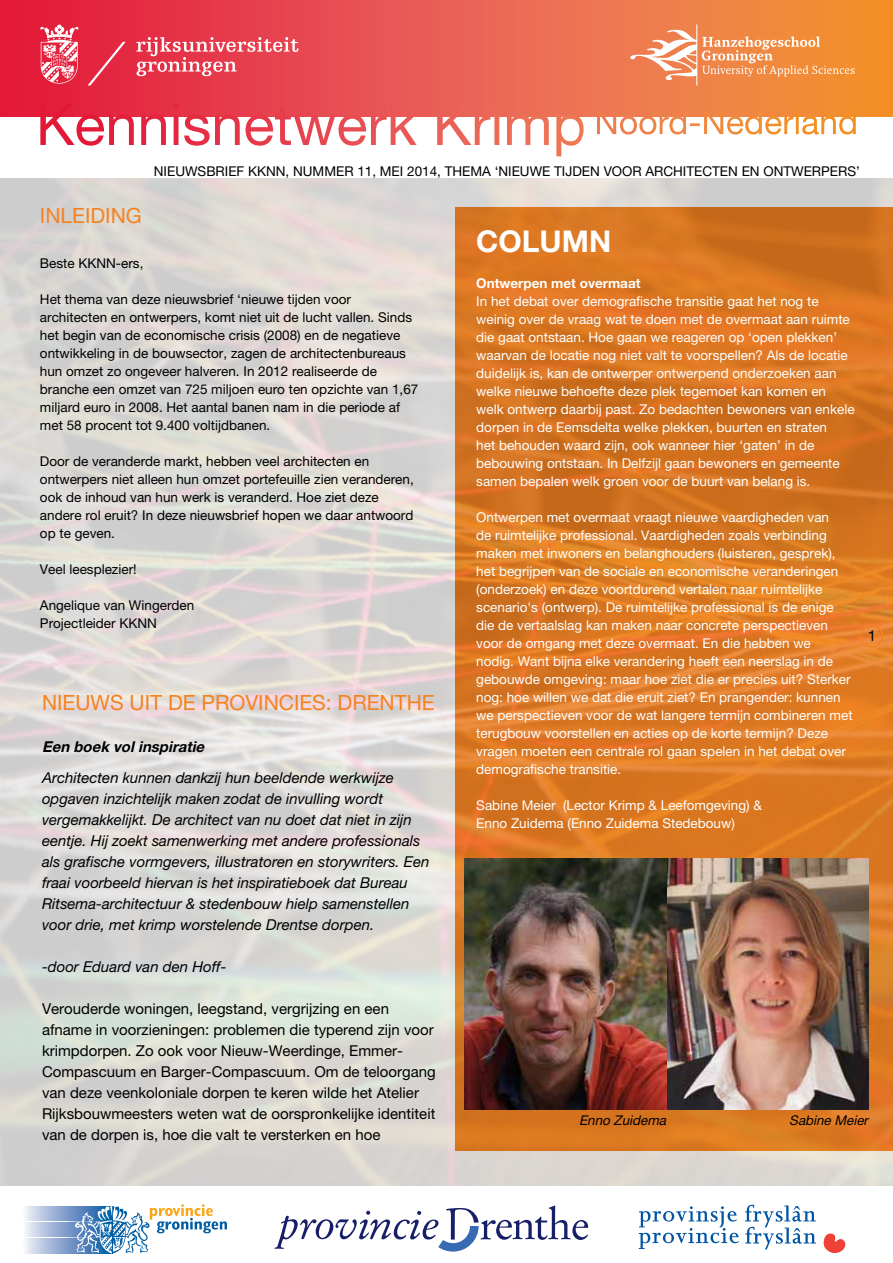
<style>
.page{position:relative;width:893px;height:1263px;background:#fff}
.page>*{position:absolute;margin:0;border:0;box-sizing:border-box;transform-origin:0 0}
.t1{font:700 30px "Helvetica Neue LT Std";color:#fff}
.t2{font:21px "Helvetica Neue LT Std";color:#f58220}
.t3{font:italic 15px/21px "Helvetica Neue LT Std";color:#000}
.t4{font:15px/21px "Helvetica Neue LT Std";color:#000}
.t5{font:italic 700 15px "Helvetica Neue LT Std";color:#000}
.t6{font:13.5px/18px "Helvetica Neue LT Std";color:#fff}
.t7{font:13.5px/18px "Helvetica Neue LT Std";color:#000}
.t8{font:700 13.5px "Helvetica Neue LT Std";color:#fff}
.t9{font:italic 13.35px "Helvetica Neue LT Std";color:#000}
</style>
<div class="page">
<img style="left:0;top:179px;width:893px;height:1006px">
<svg style="left:0;top:0;width:893px;height:116px"></svg>
<svg style="left:88px;top:42px;width:38px;height:43px"></svg>
<svg style="left:40px;top:25px;width:39px;height:59px"></svg>
<svg style="left:136px;top:37px;width:163px;height:39px"></svg>
<svg style="left:630px;top:25px;width:225px;height:61px"></svg>
<svg style="left:40px;top:104px;width:816px;height:52px"></svg>
<svg style="left:275px;top:1205px;width:313px;height:46px"></svg>
<svg style="left:745px;top:1205px;width:71px;height:44px"></svg>
<svg style="left:639px;top:1206px;width:100px;height:43px"></svg>
<svg style="left:823px;top:1233px;width:22px;height:20px"></svg>
<svg style="left:63px;top:1220px;width:11px;height:18px"></svg>
<svg style="left:25px;top:1222px;width:49px;height:14px"></svg>
<svg style="left:25px;top:1238px;width:49px;height:15px"></svg>
<svg style="left:25px;top:1206px;width:49px;height:14px"></svg>
<svg style="left:74px;top:1204px;width:153px;height:49px"></svg>
<hr style="left:112px;top:1221px;width:1px;height:32px;background:#005da4">
<div style="left:860px;top:624px;width:23px;height:23px;border:2px solid #f58220;border-radius:50%"></div>
<img style="left:464px;top:858px;width:404px;height:251px">
<p class="t7" style="left:154px;top:162px;width:708px">Nieuwsbrief KKNN, n ummer 11, mei 2014, Thema ‘n ieuwe tijden voor architecten en ontwerpers’</p>
<h2 class="t2" style="left:40px;top:203px;width:43px">INLEIDI</h2>
<h2 class="t2" style="left:111px;top:203px;width:33px">NG</h2>
<p class="t7" style="left:40px;top:254px;width:105px">Beste KKNN-ers,</p>
<p class="t7" style="left:40px;top:290px;width:380px">H et thema van deze nieuwsbrief ‘nieuwe tijden voor architecten en ontwerpers, komt niet uit de lucht vallen. Sinds het begin van de economische crisis (2008) en de negatieve ontwikkeling in de bouwsector, zagen de architectenbureaus hun omzet zo ongeveer halveren. I n 2012 realiseerde de branche een omzet van 725 miljoen euro ten opzichte van 1,67 miljard euro in 2008. H et aantal banen nam in die periode af met 58 procent tot 9.400 voltijdbanen.</p>
<p class="t7" style="left:40px;top:452px;width:375px">Door de veranderde markt, hebben veel architecten en ontwerpers niet alleen hun omzet portefeuille zien veranderen, ook de inhoud van hun werk is veranderd. Hoe ziet deze andere rol eruit? I n deze nieuwsbrief hopen we daar antwoord op te geven.</p>
<p class="t7" style="left:40px;top:560px;width:98px">Veel leesplezier!</p>
<p class="t7" style="left:40px;top:596px;width:156px">Angelique van Wingerden<br>Projectleider KKNN</p>
<h2 class="t2" style="left:42px;top:690px;width:29px">NIEUWS</h2>
<h2 class="t2" style="left:130px;top:690px;width:162px">UIT DE PrOVI NCIES</h2>
<h2 class="t2" style="left:326px;top:690px;width:26px">: DRE</h2>
<h2 class="t2" style="left:380px;top:690px;width:42px">NTHE</h2>
<p class="t5" style="left:42px;top:738px;width:167px">Een boek volinspiratie</p>
<p class="t3" style="left:42px;top:766px;width:389px">Architecten kunnen dankzij hun beeldende werkwijze opgaven inzichtelijk maken zodat de invulling wordt vergemakkelijkt. De architect van nu doet dat niet in zijn eentje. Hij zoekt samenwerking met andere professionals als grafische vormgevers, illustratoren en storywriters. Een fraai voorbeeld hiervan is het inspiratieboek dat Bureau Ritsema-architectuur &amp; stedenbouw hielp samenstellen voor drie, met krimp worstelende Drentse dorpen.</p>
<p class="t3" style="left:42px;top:955px;width:186px">-door Eduard van den Hoff-</p>
<p class="t4" style="left:42px;top:997px;width:395px">Verouderde woningen, leegstand, vergrijzing en een afname in voorzieningen: problemen die typerend zijn voor krimpdorpen. Zo ook voor Nieuw-Weerdinge, Emmer-Compascuum en Barger-Compascuum. Om de teloorgang van deze veenkoloniale dorpen te keren wilde het Atelier Rijksbouwmeesters weten wat de oorspronkelijke identiteit van de dorpen is, hoe die valt te versterken en hoe</p>
<h1 class="t1" style="left:476px;top:223px;width:137px">Column</h1>
<p class="t8" style="left:476px;top:275px;width:166px">Ontwerpen met overmaat</p>
<p class="t6" style="left:476px;top:292px;width:380px">I n het debat over demografische transitie gaat het nog te weinig over de vraag wat te doen met de overmaat aan ruimte die gaat ontstaan. H oe gaan we reageren op ‘open plekken’ waarvan de locatie nog niet valt te voorspellen? Als de locatie duidelijk is, kan de ontwerper ontwerpend onderzoeken aan welke nieuwe behoefte deze plek tegemoet kan komen en welk ontwerp daarbij past. Zo bedachten bewoners van enkele dorpen in de Eemsdelta welke plekken, buurten en straten<br>het behouden waard zijn, ook wanneer hier ‘gaten’ in de bebouwing ontstaan. I n Delfzijl gaan bewoners en gemeente samen bepalen welk groen voor de buurt van belang is.</p>
<p class="t6" style="left:476px;top:508px;width:378px">Ontwerpen met overmaat vraagt nieuwe vaardigheden van<br>de ruimtelijke professional. Vaardigheden zoals verbinding maken met inwoners en belanghouders (luisteren, gesprek), het begrijpen van de sociale en economische veranderingen (onderzoek) en deze voortdurend vertalen naar ruimtelijke scenario's (ontwerp). De ruimtelijke professional is de enige die de vertaalslag kan maken naar concrete perspectieven voor de omgang met deze overmaat. En die hebben we<br>nodig. Want bijna elke verandering heeft een neerslag in de gebouwde omgeving: maar hoe ziet die er precies uit? Sterker nog: hoe willen we dat die eruit ziet? En prangender: kunnen we perspectieven voor de wat langere termijn combineren met terugbouw voorstellen en acties op de korte termijn? Deze vragen moeten een centrale rol gaan spelen in het debat over demografische transitie.</p>
<p class="t6" style="left:476px;top:796px;width:287px">Sabine M eier (Lector Krimp &amp; Leefomgeving) &amp;<br>Enno Zuidema (Enno Zuidema Stedebouw)</p>
<p class="t4" style="left:868px;top:624px;width:10px">1</p>
<p class="t9" style="left:579px;top:1113px;width:92px">Enno Zuidema</p>
<p class="t9" style="left:789px;top:1113px;width:84px">Sabine Meier</p>
</div>
